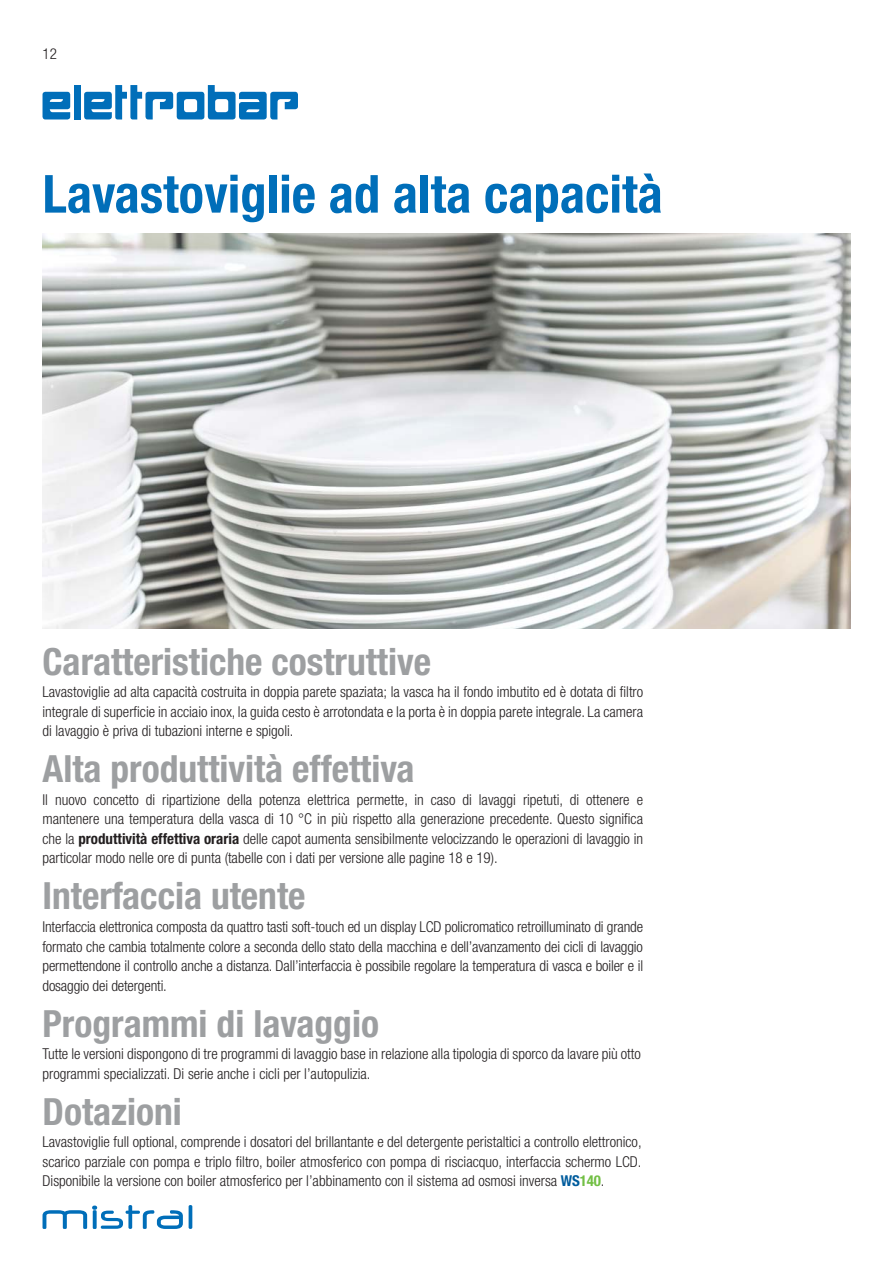
<style>
.page{position:relative;width:893px;height:1263px;background:#fff}
.page>*{position:absolute;margin:0;border:0;box-sizing:border-box;transform-origin:0 0}
.t1{font:700 condensed 52.5px "Helvetica Neue";color:#006eb9}
.t2{font:700 condensed 37.5px "Helvetica Neue";color:#9d9fa1}
.t3{font:300 condensed 15px/19.5px "Helvetica Neue";color:#231f20;text-align:justify}
.s1{font-weight:700}
.s2{font-weight:700;color:#005c9d}
.s3{font-weight:700;color:#72bf44}
</style>
<div class="page">
<img style="left:43px;top:234px;width:807px;height:395px">
<div style="left:74px;top:85px;width:7px;height:34px;background:#006eb9"></div>
<svg style="left:43px;top:92px;width:27px;height:27px"></svg>
<svg style="left:84px;top:85px;width:214px;height:34px"></svg>
<hr style="left:189px;top:1205px;width:3px;height:24px;background:#006eb9;border-radius:2px">
<svg style="left:43px;top:1205px;width:140px;height:24px"></svg>
<p class="t3" style="left:43px;top:45px;width:16px">12</p>
<h1 class="t1" style="left:43px;top:175px;width:622px">Lavastoviglie ad alta capacità</h1>
<h2 class="t2" style="left:43px;top:648px;width:390px">Caratteristiche costruttive</h2>
<p class="t3" style="left:43px;top:683px;width:602px">Lavastoviglie ad alta capacità costruita in doppia parete spaziata; la vasca ha il fondo imbutito ed è dotata di filtro integrale di superficie in acciaio inox, la guida cesto è arrotondata e la porta è in doppia parete integrale. La camera di lavaggio è priva di tubazioni interne e spigoli.</p>
<h2 class="t2" style="left:43px;top:755px;width:373px">Alta produttività effettiva</h2>
<p class="t3" style="left:43px;top:791px;width:602px">Il nuovo concetto di ripartizione della potenza elettrica permette, in caso di lavaggi ripetuti, di ottenere e mantenere una temperatura della vasca di 10 °C in più rispetto alla generazione precedente. Questo significa che la <span class="s1">produttività effettiva oraria</span> delle capot aumenta sensibilmente velocizzando le operazioni di lavaggio in particolar modo nelle ore di punta (tabelle con i dati per versione alle pagine 18 e 19).</p>
<h2 class="t2" style="left:43px;top:883px;width:264px">Interfaccia utente</h2>
<p class="t3" style="left:43px;top:918px;width:602px">Interfaccia elettronica composta da quattro tasti soft-touch ed un display LCD policromatico retroilluminato di grande formato che cambia totalmente colore a seconda dello stato della macchina e dell’avanzamento dei cicli di lavaggio permettendone il controllo anche a distanza. Dall’interfaccia è possibile regolare la temperatura di vasca e boiler e il dosaggio dei detergenti.</p>
<h2 class="t2" style="left:43px;top:1010px;width:338px">Programmi di lavaggio</h2>
<p class="t3" style="left:43px;top:1045px;width:600px">Tutte le versioni dispongono di tre programmi di lavaggio base in relazione alla tipologia di sporco da lavare più otto programmi specializzati. Di serie anche i cicli per l’autopulizia.</p>
<h2 class="t2" style="left:43px;top:1098px;width:141px">Dotazioni</h2>
<p class="t3" style="left:43px;top:1134px;width:601px">Lavastoviglie full optional, comprende i dosatori del brillantante e del detergente peristaltici a controllo elettronico, scarico parziale con pompa e triplo filtro, boiler atmosferico con pompa di risciacquo, interfaccia schermo LCD.<br>Disponibile la versione con boiler atmosferico per l’abbinamento con il sistema ad osmosi inversa <span class="s2">WS</span><span class="s3">140</span>.</p>
</div>
